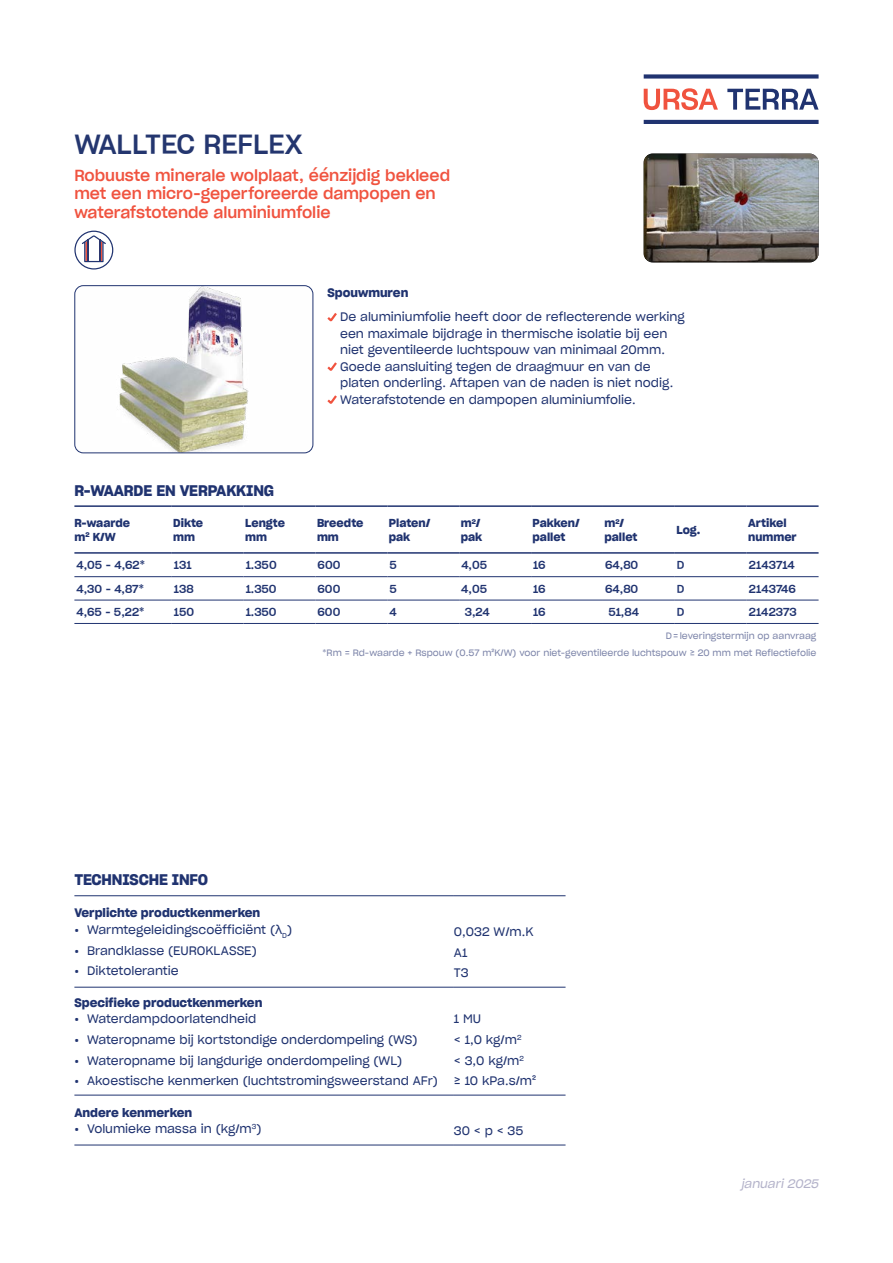
<style>
.page{position:relative;width:893px;height:1263px;background:#fff}
.page>*{position:absolute;margin:0;border:0;box-sizing:border-box;transform-origin:0 0}
.t1{font:27px "Sharp Grotesk PE Medium 20";color:#24366f}
.t2{font:15.6px/18.5px "Sharp Grotesk PE Medium 20";color:#f0533f}
.t3{font:15px "Sharp Grotesk PE Sm Bold 20";letter-spacing:-.01em;color:#203370}
.t4{font:12px/16.5px "Sharp Grotesk PE Book 20";color:#203370}
.t5{font:12px "Sharp Grotesk PE Sm Bold 20";color:#203370}
.t6{font:italic 12px "Sharp Grotesk PE Book 20";color:#b4b3ca}
.t7{font:11.25px "Sharp Grotesk PE Medium 20";color:#203370}
.t8{font:11.25px/13.5px "Sharp Grotesk PE Sm Bold 20";color:#203370}
.t9{font:9px/17.4px "Sharp Grotesk PE Book 20";color:#7c84a9;text-align:right}
.s1{font-family:"Sharp Grotesk PE Sm Bold 20"}
</style>
<div class="page">
<svg style="left:327px;top:313px;width:10px;height:9px"></svg>
<svg style="left:327px;top:362px;width:10px;height:9px"></svg>
<svg style="left:327px;top:395px;width:10px;height:9px"></svg>
<hr style="left:74px;top:895px;width:380px;height:1px;background:#203370">
<hr style="left:454px;top:895px;width:112px;height:1px;background:#203370">
<hr style="left:74px;top:987px;width:380px;height:1px;background:#203370">
<hr style="left:454px;top:987px;width:112px;height:1px;background:#203370">
<hr style="left:74px;top:1095px;width:380px;height:1px;background:#203370">
<hr style="left:454px;top:1095px;width:112px;height:1px;background:#203370">
<hr style="left:74px;top:1145px;width:380px;height:1px;background:#203370">
<hr style="left:454px;top:1145px;width:112px;height:1px;background:#203370">
<hr style="left:74px;top:505px;width:98px;height:2px;background:#203370">
<hr style="left:172px;top:505px;width:72px;height:2px;background:#203370">
<hr style="left:244px;top:505px;width:71px;height:2px;background:#203370">
<hr style="left:315px;top:505px;width:72px;height:2px;background:#203370">
<hr style="left:387px;top:505px;width:72px;height:2px;background:#203370">
<hr style="left:459px;top:505px;width:72px;height:2px;background:#203370">
<hr style="left:531px;top:505px;width:72px;height:2px;background:#203370">
<hr style="left:603px;top:505px;width:72px;height:2px;background:#203370">
<hr style="left:675px;top:505px;width:72px;height:2px;background:#203370">
<hr style="left:747px;top:505px;width:72px;height:2px;background:#203370">
<hr style="left:74px;top:552px;width:98px;height:2px;background:#203370">
<hr style="left:172px;top:552px;width:72px;height:2px;background:#203370">
<hr style="left:244px;top:552px;width:71px;height:2px;background:#203370">
<hr style="left:315px;top:552px;width:72px;height:2px;background:#203370">
<hr style="left:387px;top:552px;width:72px;height:2px;background:#203370">
<hr style="left:459px;top:552px;width:72px;height:2px;background:#203370">
<hr style="left:531px;top:552px;width:72px;height:2px;background:#203370">
<hr style="left:603px;top:552px;width:72px;height:2px;background:#203370">
<hr style="left:675px;top:552px;width:72px;height:2px;background:#203370">
<hr style="left:747px;top:552px;width:72px;height:2px;background:#203370">
<hr style="left:74px;top:576px;width:98px;height:1px;background:#203370">
<hr style="left:172px;top:576px;width:72px;height:1px;background:#203370">
<hr style="left:244px;top:576px;width:71px;height:1px;background:#203370">
<hr style="left:315px;top:576px;width:72px;height:1px;background:#203370">
<hr style="left:387px;top:576px;width:72px;height:1px;background:#203370">
<hr style="left:459px;top:576px;width:72px;height:1px;background:#203370">
<hr style="left:531px;top:576px;width:72px;height:1px;background:#203370">
<hr style="left:603px;top:576px;width:72px;height:1px;background:#203370">
<hr style="left:675px;top:576px;width:72px;height:1px;background:#203370">
<hr style="left:747px;top:576px;width:72px;height:1px;background:#203370">
<hr style="left:74px;top:600px;width:98px;height:1px;background:#203370">
<hr style="left:172px;top:600px;width:72px;height:1px;background:#203370">
<hr style="left:244px;top:600px;width:71px;height:1px;background:#203370">
<hr style="left:315px;top:600px;width:72px;height:1px;background:#203370">
<hr style="left:387px;top:600px;width:72px;height:1px;background:#203370">
<hr style="left:459px;top:600px;width:72px;height:1px;background:#203370">
<hr style="left:531px;top:600px;width:72px;height:1px;background:#203370">
<hr style="left:603px;top:600px;width:72px;height:1px;background:#203370">
<hr style="left:675px;top:600px;width:72px;height:1px;background:#203370">
<hr style="left:747px;top:600px;width:72px;height:1px;background:#203370">
<hr style="left:74px;top:623px;width:98px;height:1px;background:#203370">
<hr style="left:172px;top:623px;width:72px;height:1px;background:#203370">
<hr style="left:244px;top:623px;width:71px;height:1px;background:#203370">
<hr style="left:315px;top:623px;width:72px;height:1px;background:#203370">
<hr style="left:387px;top:623px;width:72px;height:1px;background:#203370">
<hr style="left:459px;top:623px;width:72px;height:1px;background:#203370">
<hr style="left:531px;top:623px;width:72px;height:1px;background:#203370">
<hr style="left:603px;top:623px;width:72px;height:1px;background:#203370">
<hr style="left:675px;top:623px;width:72px;height:1px;background:#203370">
<hr style="left:747px;top:623px;width:72px;height:1px;background:#203370">
<img style="left:75px;top:286px;width:238px;height:167px">
<div style="left:74px;top:285px;width:239px;height:168px;border:1px solid #203370;border-radius:9px"></div>
<img style="left:644px;top:154px;width:175px;height:108px">
<svg style="left:74px;top:231px;width:39px;height:39px"></svg>
<svg style="left:727px;top:89px;width:92px;height:21px"></svg>
<svg style="left:644px;top:88px;width:74px;height:22px"></svg>
<div style="left:644px;top:74px;width:175px;height:5px;background:#203370"></div>
<hr style="left:644px;top:120px;width:175px;height:4px;background:#203370">
<h1 class="t1" style="left:74px;top:122px;width:230px">WALLTEC REFLEX</h1>
<h2 class="t2" style="left:74px;top:165px;width:377px">Robuuste minerale wolplaat, éénzijdig bekleed met een micro-geperforeerde dampopen en waterafstotende aluminiumfolie</h2>
<p class="t5" style="left:327px;top:283px;width:83px">Spouwmuren</p>
<p class="t4" style="left:340px;top:308px;width:346px">De aluminiumfolie heeft door de reflecterende werking een maximale bijdrage in thermische isolatie bij een niet geventileerde luchtspouw van minimaal 20mm.<br>Goede aansluiting tegen de draagmuur en van de platen onderling. Aftapen van de naden is niet nodig.<br>Waterafstotende en dampopen aluminiumfolie.</p>
<p class="t3" style="left:74px;top:478px;width:201px">R-WAARDE EN VERPAKKING</p>
<p class="t8" style="left:74px;top:516px;width:57px">R-waarde m<sup>2</sup> K/W</p>
<p class="t8" style="left:173px;top:516px;width:31px">Dikte mm</p>
<p class="t8" style="left:245px;top:516px;width:41px">Lengte mm</p>
<p class="t8" style="left:317px;top:516px;width:48px">Breedte mm</p>
<p class="t8" style="left:389px;top:516px;width:43px">Platen/ pak</p>
<p class="t8" style="left:461px;top:516px;width:23px">m<sup>2</sup>/ pak</p>
<p class="t8" style="left:533px;top:516px;width:49px">Pakken/ pallet</p>
<p class="t8" style="left:604px;top:516px;width:34px">m<sup>2</sup>/ pallet</p>
<p class="t8" style="left:676px;top:522px;width:26px">Log.</p>
<p class="t8" style="left:748px;top:516px;width:50px">Artikel nummer</p>
<p class="t7" style="left:77px;top:556px;width:70px">4,05 - 4,62*</p>
<p class="t7" style="left:174px;top:556px;width:19px">131</p>
<p class="t7" style="left:246px;top:556px;width:32px">1.350</p>
<p class="t7" style="left:318px;top:556px;width:24px">600</p>
<p class="t7" style="left:389px;top:556px;width:9px">5</p>
<p class="t7" style="left:461px;top:556px;width:27px">4,05</p>
<p class="t7" style="left:533px;top:556px;width:14px">16</p>
<p class="t7" style="left:605px;top:556px;width:35px">64,80</p>
<p class="t7" style="left:677px;top:556px;width:9px">D</p>
<p class="t7" style="left:749px;top:556px;width:48px">2143714</p>
<p class="t7" style="left:76px;top:580px;width:69px">4,30 - 4,87*</p>
<p class="t7" style="left:174px;top:580px;width:21px">138</p>
<p class="t7" style="left:246px;top:580px;width:32px">1.350</p>
<p class="t7" style="left:318px;top:580px;width:24px">600</p>
<p class="t7" style="left:389px;top:580px;width:9px">5</p>
<p class="t7" style="left:461px;top:580px;width:27px">4,05</p>
<p class="t7" style="left:533px;top:580px;width:14px">16</p>
<p class="t7" style="left:605px;top:580px;width:35px">64,80</p>
<p class="t7" style="left:677px;top:580px;width:9px">D</p>
<p class="t7" style="left:749px;top:580px;width:49px">2143746</p>
<p class="t7" style="left:76px;top:603px;width:69px">4,65 - 5,22*</p>
<p class="t7" style="left:174px;top:603px;width:22px">150</p>
<p class="t7" style="left:246px;top:603px;width:32px">1.350</p>
<p class="t7" style="left:318px;top:603px;width:24px">600</p>
<p class="t7" style="left:389px;top:603px;width:9px">4</p>
<p class="t7" style="left:465px;top:603px;width:27px">3,24</p>
<p class="t7" style="left:533px;top:603px;width:14px">16</p>
<p class="t7" style="left:608px;top:603px;width:32px">51,84</p>
<p class="t7" style="left:677px;top:603px;width:9px">D</p>
<p class="t7" style="left:749px;top:603px;width:50px">2142373</p>
<p class="t9" style="left:323px;top:626px;width:495px">D=leveringstermijn op aanvraag<br>*Rm = Rd-waarde + Rspouw (0.57 m²K/W) voor niet-geventileerde luchtspouw ≥ 20 mm met Reflectiefolie</p>
<p class="t3" style="left:74px;top:868px;width:135px">TECHNISCHE INFO</p>
<p class="t5" style="left:74px;top:903px;width:187px">Verplichte productkenmerken</p>
<p class="t4" style="left:74px;top:921px;width:219px"><span class="s1">•</span> Warmtegeleidingscoëfficiënt (λ<sub>D</sub>)</p>
<p class="t4" style="left:74px;top:941px;width:184px"><span class="s1">•</span> Brandklasse (EUROKLASSE)</p>
<p class="t4" style="left:74px;top:962px;width:106px"><span class="s1">•</span> Diktetolerantie</p>
<p class="t5" style="left:74px;top:993px;width:190px">Specifieke productkenmerken</p>
<p class="t4" style="left:74px;top:1010px;width:183px"><span class="s1">•</span> Waterdampdoorlatendheid</p>
<p class="t4" style="left:74px;top:1031px;width:345px"><span class="s1">•</span> Wateropname bij kortstondige onderdompeling (WS)</p>
<p class="t4" style="left:74px;top:1051px;width:329px"><span class="s1">•</span> Wateropname bij langdurige onderdompeling (WL)</p>
<p class="t4" style="left:74px;top:1072px;width:365px"><span class="s1">•</span> Akoestische kenmerken (luchtstromingsweerstand AFr)</p>
<p class="t4" style="left:454px;top:921px;width:81px;line-height:20.7px">0,032 W/m.K<br>A1<br>T3</p>
<p class="t4" style="left:454px;top:1008px;width:84px;line-height:20.7px">1 MU<br>&lt; 1,0 kg/m<sup>2<br></sup>&lt; 3,0 kg/m<sup>2<br></sup>≥ 10 kPa.s/m²</p>
<p class="t5" style="left:74px;top:1103px;width:119px">Andere kenmerken</p>
<p class="t4" style="left:74px;top:1120px;width:189px"><span class="s1">•</span> Volumieke massa in (kg/m<sup>3</sup>)</p>
<p class="t4" style="left:454px;top:1122px;width:71px">30&lt;p&lt;35</p>
<p class="t6" style="left:741px;top:1174px;width:82px">januari 2025</p>
</div>
